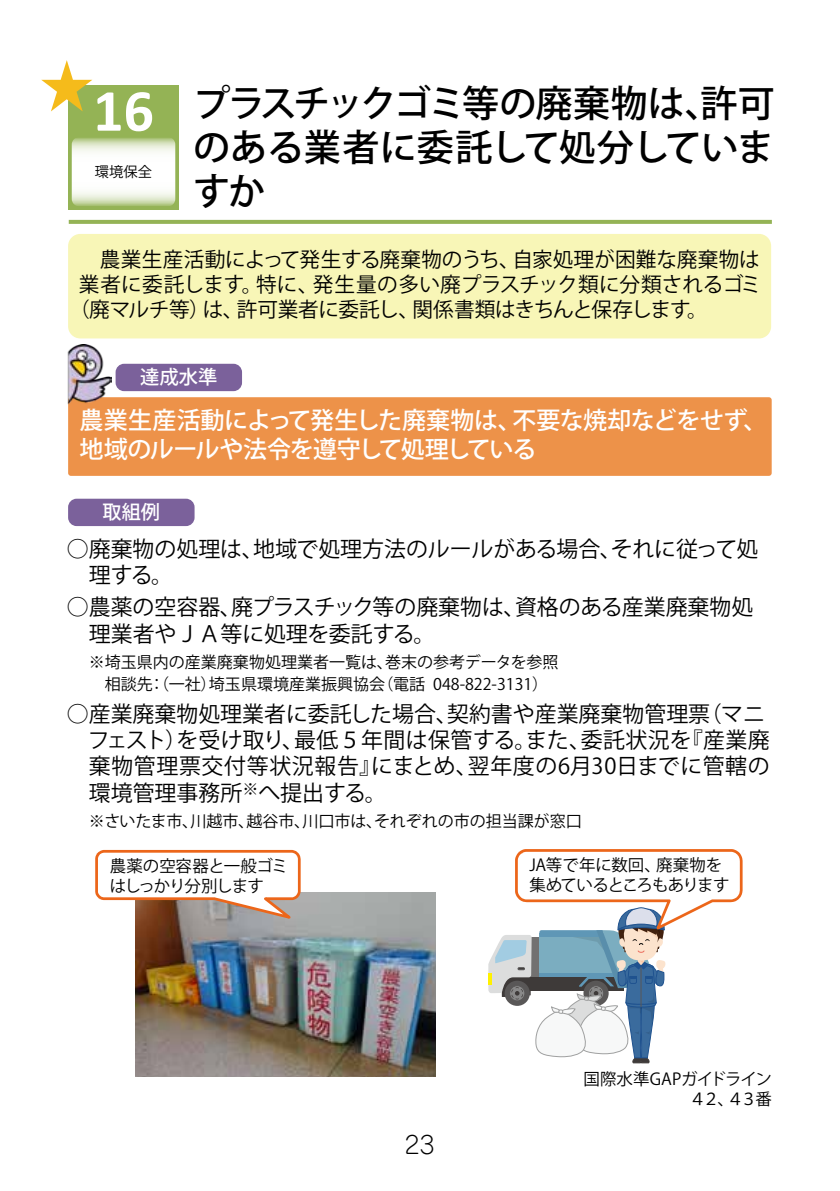
<style>
.page{position:relative;width:840px;height:1191px;background:#fff}
.page>*{position:absolute;margin:0;border:0;box-sizing:border-box;transform-origin:0 0}
.t1{font:700 60px "Calibri";color:#fff}
.t2{font:500 37px/44px "Koz Go Pro";letter-spacing:-.03em;color:#000;text-align:justify}
.t3{font:500 24px/28.8px "Koz Go Pro";letter-spacing:-.025em;color:#fff}
.t4{font:300 24px "Jun 101 Pro";color:#000}
.t5{font:22px/26.2px "Koz Go Pro";color:#000}
.t6{font:20.6px "Koz Go Pro";letter-spacing:-.01em;color:#000}
.t7{font:500 19.2px "Koz Go Pro";color:#fff}
.t8{font:16.4px/19.8px "Koz Go Pro";letter-spacing:-.03em;color:#000}
.t9{font:16.4px/19.8px "Koz Go Pro";letter-spacing:-.05em;color:#000;text-align:right}
.t10{font:16px/22px "Koz Go Pro";color:#000;text-align:center}
.t11{font:14.2px "Koz Go Pro";color:#000}
</style>
<div class="page">
<div style="left:68px;top:397px;width:703px;height:79px;background:#ed9249;border-radius:3px"></div>
<div style="left:68px;top:234px;width:702px;height:104px;background:#f8f6b7;border-radius:12px"></div>
<div style="left:68px;top:499px;width:126px;height:27px;background:#7b619b;border-radius:9px"></div>
<div style="left:115px;top:364px;width:127px;height:27px;background:#7b619b;border-radius:9px"></div>
<img style="left:67px;top:345px;width:44px;height:64px">
<img style="left:135px;top:892px;width:300px;height:184px">
<svg style="left:95px;top:850px;width:205px;height:68px"></svg>
<svg style="left:488px;top:849px;width:254px;height:214px"></svg>
<div style="left:68px;top:85px;width:111px;height:125px;background:#94b355"></div>
<svg style="left:72px;top:138px;width:103px;height:68px;background:#eef3e5"></svg>
<svg style="left:69px;top:220px;width:702px;height:4px;background:#97b55a"></svg>
<svg style="left:41px;top:60px;width:51px;height:51px"></svg>
<h1 class="t1" style="left:93px;top:68px;width:62px">16</h1>
<p class="t11" style="left:95px;top:163px;width:59px">環境保全</p>
<h2 class="t2" style="left:193px;top:84px;width:583px">プラスチックゴミ等の廃棄物は､許可のある業者に委託して処分していますか</h2>
<p class="t6" style="left:79px;top:246px;width:682px">　農業生産活動によって発生する廃棄物のうち、自家処理が困難な廃棄物は</p>
<p class="t6" style="left:79px;top:271px;width:683px">業者に委託します。特に、発生量の多い廃プラスチック類に分類されるゴミ</p>
<p class="t6" style="left:69px;top:296px;width:640px">（廃マルチ等）は、許可業者に委託し、関係書類はきちんと保存します。</p>
<p class="t7" style="left:140px;top:365px;width:78px">達成水準</p>
<p class="t3" style="left:80px;top:407px;width:689px">農業生産活動によって発生した廃棄物は、不要な焼却などをせず、地域のルールや法令を遵守して処理している</p>
<p class="t7" style="left:102px;top:500px;width:59px">取組例</p>
<p class="t5" style="left:89px;top:536px;width:670px;text-indent:-22px">○廃棄物の処理は、地域で処理方法のルールがある場合、それに従って処理する。</p>
<p class="t5" style="left:89px;top:595px;width:665px;text-indent:-22px">○農薬の空容器、廃プラスチック等の廃棄物は、資格のある産業廃棄物処理業者やＪＡ等に処理を委託する。</p>
<p class="t10" style="left:89px;top:651px;width:471px">※埼玉県内の産業廃棄物処理業者一覧は、巻末の参考データを参照相談先：（一社）埼玉県環境産業振興協会（電話 048-822-3131）</p>
<p class="t5" style="left:88px;top:701px;width:683px;text-indent:-21px">○産業廃棄物処理業者に委託した場合、契約書や産業廃棄物管理票（マニフェスト）を受け取り、最低５年間は保管する。また、委託状況を『産業廃棄物管理票交付等状況報告』にまとめ、翌年度の6月30日までに管轄の環境管理事務所<sup>※</sup>へ提出する。</p>
<p class="t10" style="left:89px;top:810px;width:494px">※さいたま市、川越市、越谷市、川口市は、それぞれの市の担当課が窓口</p>
<p class="t8" style="left:110px;top:857px;width:180px">農薬の空容器と一般ゴミはしっかり分別します</p>
<p class="t8" style="left:529px;top:855px;width:201px">JA等で年に数回、廃棄物を集めているところもあります</p>
<p class="t4" style="left:404px;top:1125px;width:32px">23</p>
<p class="t9" style="left:583px;top:1069px;width:190px">国際水準GAPガイドライン<br>４２、４３番</p>
</div>
